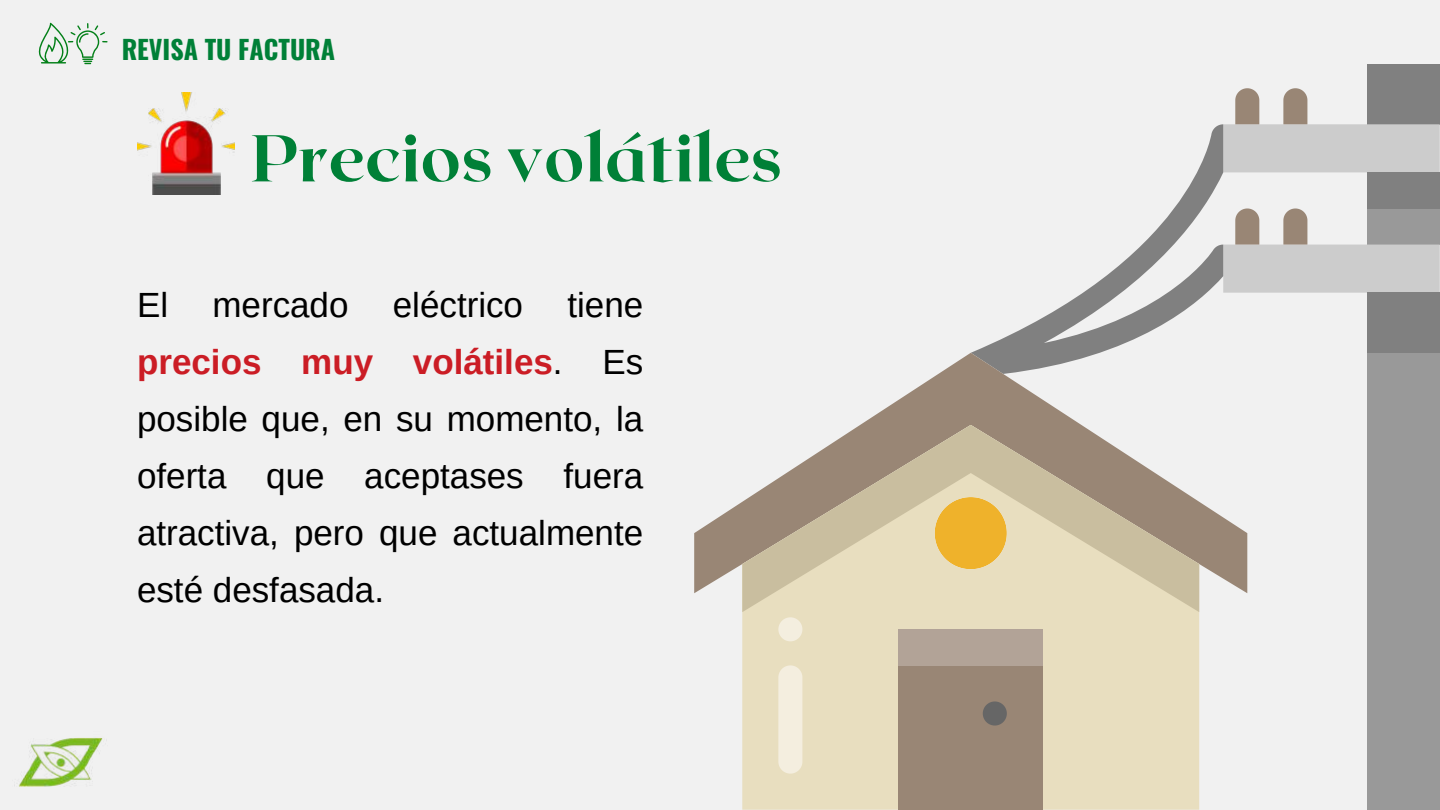
<style>
.page{position:relative;width:1440px;height:810px;background:#f1f1f1}
.page>*{position:absolute;margin:0;border:0;box-sizing:border-box;transform-origin:0 0}
.t1{font:800 66px "Roxborough CF";color:#008037}
.t2{font:35px/57px "Arimo";color:#000;text-align:justify}
.t3{font:700 26px "Oswald";color:#008037}
.s1{font-weight:700;color:#cb1d25}
</style>
<div class="page">
<img style="left:14px;top:738px;width:89px;height:49px">
<svg style="left:38px;top:23px;width:70px;height:41px"></svg>
<img style="left:137px;top:93px;width:98px;height:102px">
<div style="left:1368px;top:293px;width:72px;height:517px;background:#999"></div>
<div style="left:1368px;top:64px;width:72px;height:60px;background:#808080"></div>
<svg style="left:971px;top:124px;width:252px;height:229px"></svg>
<svg style="left:694px;top:353px;width:553px;height:240px"></svg>
<div style="left:742px;top:612px;width:457px;height:198px;background:#e8debf"></div>
<svg style="left:742px;top:425px;width:457px;height:187px;background:#ccbea1"></svg>
<div style="left:899px;top:629px;width:144px;height:181px;background:#998675"></div>
<div style="left:899px;top:629px;width:144px;height:36px;background:#b2a397"></div>
<div style="left:1368px;top:293px;width:72px;height:60px;background:#808080"></div>
<div style="left:1368px;top:172px;width:72px;height:36px;background:#808080"></div>
<svg style="left:778px;top:617px;width:24px;height:24px"></svg>
<svg style="left:778px;top:665px;width:24px;height:109px;background:#f3ecdc"></svg>
<svg style="left:983px;top:701px;width:24px;height:25px"></svg>
<svg style="left:1223px;top:208px;width:217px;height:85px"></svg>
<svg style="left:1223px;top:88px;width:217px;height:84px"></svg>
<p class="t3" style="left:122px;top:29px;width:215px">REVISA TU FACTURA</p>
<h1 class="t1" style="left:251px;top:115px;width:533px">Precios volátiles</h1>
<p class="t2" style="left:137px;top:277px;width:33px">El</p>
<p class="t2" style="left:212px;top:277px;width:138px">mercado</p>
<p class="t2" style="left:393px;top:277px;width:132px">eléctrico</p>
<p class="t2" style="left:137px;top:277px;width:508px;text-indent:430px">tiene <span class="s1">precios muy volátiles</span>. Es posible que, en su momento, la oferta que aceptases fuera atractiva, pero que actualmente esté desfasada.</p>
</div>
